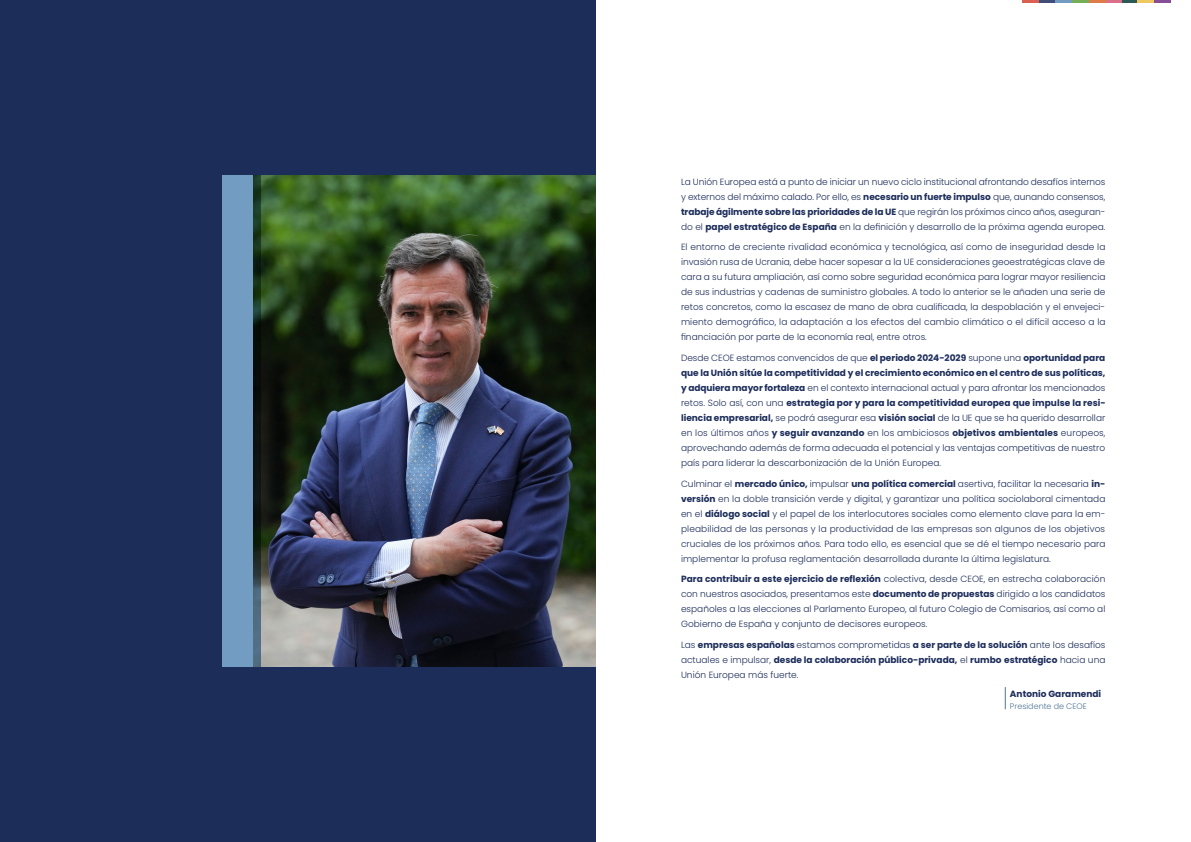
<style>
.page{position:relative;width:1191px;height:842px;background:#fff}
.page>*{position:absolute;margin:0;border:0;box-sizing:border-box;transform-origin:0 0}
.t1{font:300 9px/15px "Poppins";color:#1c2d5a;text-align:justify}
.t2{font:700 9px/15px "Poppins";color:#1c2d5a;text-align:justify}
.t3{font:300 8px "Poppins";color:#4f7594}
.s1{font-weight:700}
.s2{font-weight:300}
</style>
<div class="page">
<div style="left:0;top:0;width:595px;height:842px;background:#1c2d5a"></div>
<div style="left:223px;top:175px;width:30px;height:492px;background:#739cc3"></div>
<img style="left:261px;top:175px;width:334px;height:492px">
<svg style="left:1004px;top:687px;width:1px;height:22px"></svg>
<svg style="left:253px;top:175px;width:8px;height:492px;background:#1b2c28"></svg>
<svg style="left:1022px;top:0;width:149px;height:2px"></svg>
<p class="t1" style="left:681px;top:174px;width:426px">La Unión Europea está a punto de iniciar un nuevo ciclo institucional afrontando desafíos internos y externos del máximo calado. Por ello, es <span class="s1">necesario un fuerte impulso</span> que, aunando consensos, <span class="s1">trabaje ágilmente sobre las prioridades de la UE</span> que regirán los próximos cinco años, aseguran&shy;do el <span class="s1">papel estratégico de España</span> en la definición y desarrollo de la próxima agenda europea.</p>
<p class="t1" style="left:681px;top:240px;width:426px">El entorno de creciente rivalidad económica y tecnológica, así como de inseguridad desde la invasión rusa de Ucrania, debe hacer sopesar a la UE consideraciones geoestratégicas clave de cara a su futura ampliación, así como sobre seguridad económica para lograr mayor resiliencia de sus industrias y cadenas de suministro globales. A todo lo anterior se le añaden una serie de retos concretos, como la escasez de mano de obra cualificada, la despoblación y el envejeci&shy;miento demográfico, la adaptación a los efectos del cambio climático o el difícil acceso a la financiación por parte de la economía real, entre otros.</p>
<p class="t1" style="left:681px;top:350px;width:426px">Desde CEOE estamos convencidos de que <span class="s1">el periodo 2024-2029</span> supone una <span class="s1">oportunidad para que la Unión sitúe la competitividad y el crecimiento económico en el centro de sus políticas, y adquiera mayor fortaleza</span> en el contexto internacional actual y para afrontar los mencionados retos. Solo así, con una <span class="s1">estrategia por y para la competitividad europea que impulse la resi&shy;liencia empresarial,</span> se podrá asegurar esa <span class="s1">visión social</span> de la UE que se ha querido desarrollar en los últimos años <span class="s1">y seguir avanzando</span> en los ambiciosos <span class="s1">objetivos ambientales</span> europeos, aprovechando además de forma adecuada el potencial y las ventajas competitivas de nuestro país para liderar la descarbonización de la Unión Europea.</p>
<p class="t1" style="left:681px;top:476px;width:426px">Culminar el <span class="s1">mercado único,</span> impulsar <span class="s1">una política comercial</span> asertiva, facilitar la necesaria <span class="s1">in&shy;versión</span> en la doble transición verde y digital, y garantizar una política sociolaboral cimentada en el <span class="s1">diálogo social</span> y el papel de los interlocutores sociales como elemento clave para la em&shy;pleabilidad de las personas y la productividad de las empresas son algunos de los objetivos cruciales de los próximos años. Para todo ello, es esencial que se dé el tiempo necesario para implementar la profusa reglamentación desarrollada durante la última legislatura.</p>
<p class="t1" style="left:681px;top:572px;width:426px"><span class="s1">Para contribuir a este ejercicio de reflexión</span> colectiva, desde CEOE, en estrecha colaboración con nuestros asociados, presentamos este <span class="s1">documento de propuestas</span> dirigido a los candidatos españoles a las elecciones al Parlamento Europeo, al futuro Colegio de Comisarios, así como al Gobierno de España y conjunto de decisores europeos.</p>
<p class="t2" style="left:681px;top:637px;width:426px"><span class="s2">Las</span> empresas españolas <span class="s2">estamos comprometidas</span> a ser parte de la solución <span class="s2">ante los desafíos actuales e impulsar,</span> desde la colaboración público-privada, <span class="s2">el</span> rumbo estratégico <span class="s2">hacia una Unión Europea más fuerte.</span></p>
<p class="t2" style="left:1010px;top:686px;width:93px">Antonio Garamendi</p>
<p class="t3" style="left:1010px;top:702px;width:78px">Presidente de CEOE</p>
</div>
